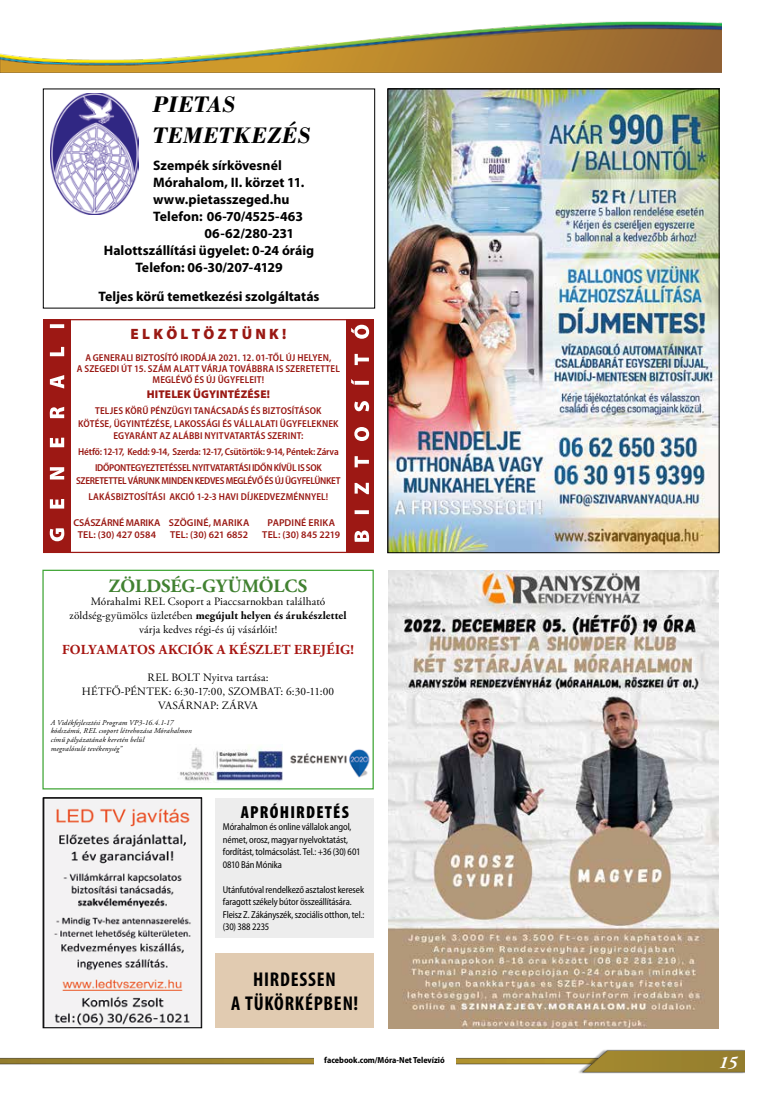
<style>
.page{position:relative;width:762px;height:1099px;background:#fff}
.page>*{position:absolute;margin:0;border:0;box-sizing:border-box;transform-origin:0 0}
.t1{font:italic 700 23.75px/30.6px "Bodoni";letter-spacing:.005em;color:#000}
.t2{font:700 condensed 20px/23.8px "Myriad Pro";letter-spacing:.04em;color:#000;text-align:center}
.t3{font:700 18.75px "Adobe Garamond Pro";letter-spacing:.01em;color:#418131}
.t4{font:900 condensed 17.5px "Myriad Pro";letter-spacing:.07em;color:#000}
.t5{font:italic 700 17.5px "Adobe Garamond Pro";color:#fff}
.t6{font:900 15px "Myriad Pro";color:#9a1914}
.t7{font:700 13.75px "Myriad Pro";color:#000}
.t8{font:700 13.75px "Adobe Garamond Pro";letter-spacing:.02em;color:#a61511}
.t9{font:11.25px/13.8px "Adobe Garamond Pro";letter-spacing:.015em;color:#000;text-align:center}
.t10{font:900 11.25px "Myriad Pro";letter-spacing:.01em;color:#9a1914}
.t11{font:600 semi-condensed 10px/11.2px "Myriad Pro";letter-spacing:.005em;color:#9a1914;text-align:center}
.t12{font:semi-condensed 10px/12.5px "Myriad Pro";letter-spacing:-.01em;color:#000;scale:.93 1}
.t13{font:600 semi-condensed 10px/16px "Myriad Pro";letter-spacing:-.025em;color:#9a1914;text-align:center}
.t14{font:600 semi-condensed 10px/16px "Myriad Pro";letter-spacing:-.02em;color:#9a1914;text-align:center}
.t15{font:600 10px/12.2px "Myriad Pro";letter-spacing:.005em;color:#9a1914}
.t16{font:600 10px/12.2px "Myriad Pro";letter-spacing:-.015em;color:#9a1914;text-align:center}
.t17{font:700 semi-condensed 8.75px "Myriad Pro";letter-spacing:-.005em;color:#000}
.t18{font:italic 7.5px/8.8px "Adobe Garamond Pro";letter-spacing:.025em;color:#000}
.s1{font-weight:700}
</style>
<div class="page">
<img style="left:0;top:21px;width:721px;height:51px">
<img style="left:1px;top:1049px;width:743px;height:24px">
<div style="left:314px;top:1053px;width:141px;height:14px;background:#fff"></div>
<div style="left:43px;top:89px;width:332px;height:219px;border:1px solid #000"></div>
<img style="left:50px;top:93px;width:89px;height:121px">
<img style="left:389px;top:91px;width:328px;height:460px">
<div style="left:387px;top:89px;width:332px;height:464px;border:1px solid #000"></div>
<div style="left:43px;top:320px;width:27px;height:233px;background:#9d1814"></div>
<div style="left:347px;top:320px;width:27px;height:233px;background:#9d1814"></div>
<div style="left:43px;top:319px;width:331px;height:234px;border:1px solid #9d1814"></div>
<svg style="left:351px;top:325px;width:18px;height:217px"></svg>
<svg style="left:50px;top:324px;width:14px;height:217px"></svg>
<div style="left:42px;top:569px;width:332px;height:220px;border:1px solid #3fa535"></div>
<img style="left:180px;top:747px;width:103px;height:35px">
<img style="left:290px;top:749px;width:80px;height:29px">
<img style="left:46px;top:800px;width:153px;height:226px">
<div style="left:43px;top:797px;width:159px;height:231px;border:1px solid #000"></div>
<div style="left:216px;top:797px;width:158px;height:140px;background:#ededed"></div>
<img style="left:388px;top:570px;width:331px;height:458px">
<div style="left:215px;top:953px;width:159px;height:75px;background:#e1cbb1"></div>
<h1 class="t1" style="left:153px;top:88px;width:160px">PIETAS<br>TEMETKEZÉS</h1>
<h3 class="t7" style="left:153px;top:158px;width:130px">Szempék sírkövesnél</h3>
<h3 class="t7" style="left:153px;top:175px;width:153px">Mórahalom, II. körzet 11.</h3>
<h3 class="t7" style="left:153px;top:192px;width:138px">www.pietasszeged.hu</h3>
<h3 class="t7" style="left:153px;top:209px;width:151px">Telefon: 06-70/4525-463</h3>
<h3 class="t7" style="left:204px;top:226px;width:91px">06-62/280-231</h3>
<h3 class="t7" style="left:104px;top:242px;width:212px">Halottszállítási ügyelet: 0-24 óráig</h3>
<h3 class="t7" style="left:135px;top:259px;width:149px">Telefon: 06-30/207-4129</h3>
<h3 class="t7" style="left:98px;top:288px;width:223px">Teljes körű temetkezési szolgáltatás</h3>
<h3 class="t6" style="left:131px;top:325px;width:157px">E L K Ö L T Ö Z T Ü N K !</h3>
<p class="t11" style="left:77px;top:352px;width:264px">A GENERALI BIZTOSÍTÓ IRODÁJA 2021. 12. 01-TŐL ÚJ HELYEN,<br>A SZEGEDI ÚT 15. SZÁM ALATT VÁRJA TOVÁBBRA IS SZERETETTEL<br>MEGLÉVŐ ÉS ÚJ ÜGYFELEIT!</p>
<p class="t10" style="left:147px;top:388px;width:125px">HITELEK ÜGYINTÉZÉSE!</p>
<p class="t11" style="left:78px;top:404px;width:262px;line-height:12.5px">TELJES KÖRŰ PÉNZÜGYI TANÁCSADÁS ÉS BIZTOSÍTÁSOK<br>KÖTÉSE, ÜGYINTÉZÉSE, LAKOSSÁGI ÉS VÁLLALATI ÜGYFELEKNEK<br>EGYARÁNT AZ ALÁBBI NYITVATARTÁS SZERINT:</p>
<p class="t13" style="left:78px;top:444px;width:262px">Hétfő: 12-17, Kedd: 9-14, Szerda: 12-17, Csütörtök: 9-14, Péntek: Zárva<br>IDŐPONTEGYEZTETÉSSEL NYITVATARTÁSI IDŐN KÍVÜL IS SOK</p>
<p class="t14" style="left:76px;top:472px;width:266px">SZERETETTEL VÁRUNK MINDEN KEDVES MEGLÉVŐ ÉS ÚJ ÜGYFELÜNKET<br>LAKÁSBIZTOSÍTÁSI AKCIÓ 1-2-3 HAVI DÍJKEDVEZMÉNNYEL!</p>
<p class="t16" style="left:74px;top:516px;width:88px">CSÁSZÁRNÉ MARIKA<br>TEL: (30) 427 0584</p>
<p class="t15" style="left:169px;top:516px;width:82px">SZÖGINÉ, MARIKA<br>TEL: (30) 621 6852</p>
<p class="t15" style="left:262px;top:516px;width:79px;text-align:center">PAPDINÉ ERIKA<br>TEL: (30) 845 2219</p>
<h3 class="t3" style="left:109px;top:574px;width:200px">ZÖLDSÉG-GYÜMÖLCS</h3>
<p class="t9" style="left:70px;top:595px;width:278px">Mórahalmi REL Csoport a Piaccsarnokban található zöldség-gyümölcs üzletében <span class="s1">megújult helyen és árukészlettel </span>várja kedves régi-és új vásárlóit!</p>
<h3 class="t8" style="left:62px;top:641px;width:293px">FOLYAMATOS AKCIÓK A KÉSZLET EREJÉIG!</h3>
<p class="t9" style="left:82px;top:671px;width:254px">REL BOLT Nyitva tartása:<br>HÉTFŐ-PÉNTEK: 6:30-17:00, SZOMBAT: 6:30-11:00<br>VASÁRNAP: ZÁRVA</p>
<p class="t18" style="left:51px;top:718px;width:143px">A Vidékfejlesztési Program VP3-16.4.1-17 kódszámú, REL csoport létrehozása Mórahalmon című pályázatának keretén belül<br>megvalósuló tevékenység”</p>
<h3 class="t4" style="left:241px;top:802px;width:109px">APRÓHIRDETÉS</h3>
<p class="t12" style="left:223px;top:821px;width:149px">Mórahalmon és online vállalok angol, német, orosz, magyar nyelvoktatást, fordítást, tolmácsolást. Tel.: +36 (30) 601<br>0810 Bán Mónika</p>
<p class="t12" style="left:223px;top:883px;width:154px">Utánfutóval rendelkező asztalost keresek faragott székely bútor összeállítására.<br>Fleisz Z. Zákányszék, szociális otthon, tel.: (30) 388 2235</p>
<h2 class="t2" style="left:231px;top:968px;width:129px">HIRDESSEN<br>A TÜKÖRKÉPBEN!</h2>
<p class="t17" style="left:324px;top:1055px;width:122px">facebook.com/Móra-Net Televízió</p>
<h3 class="t5" style="left:719px;top:1051px;width:20px">15</h3>
</div>
